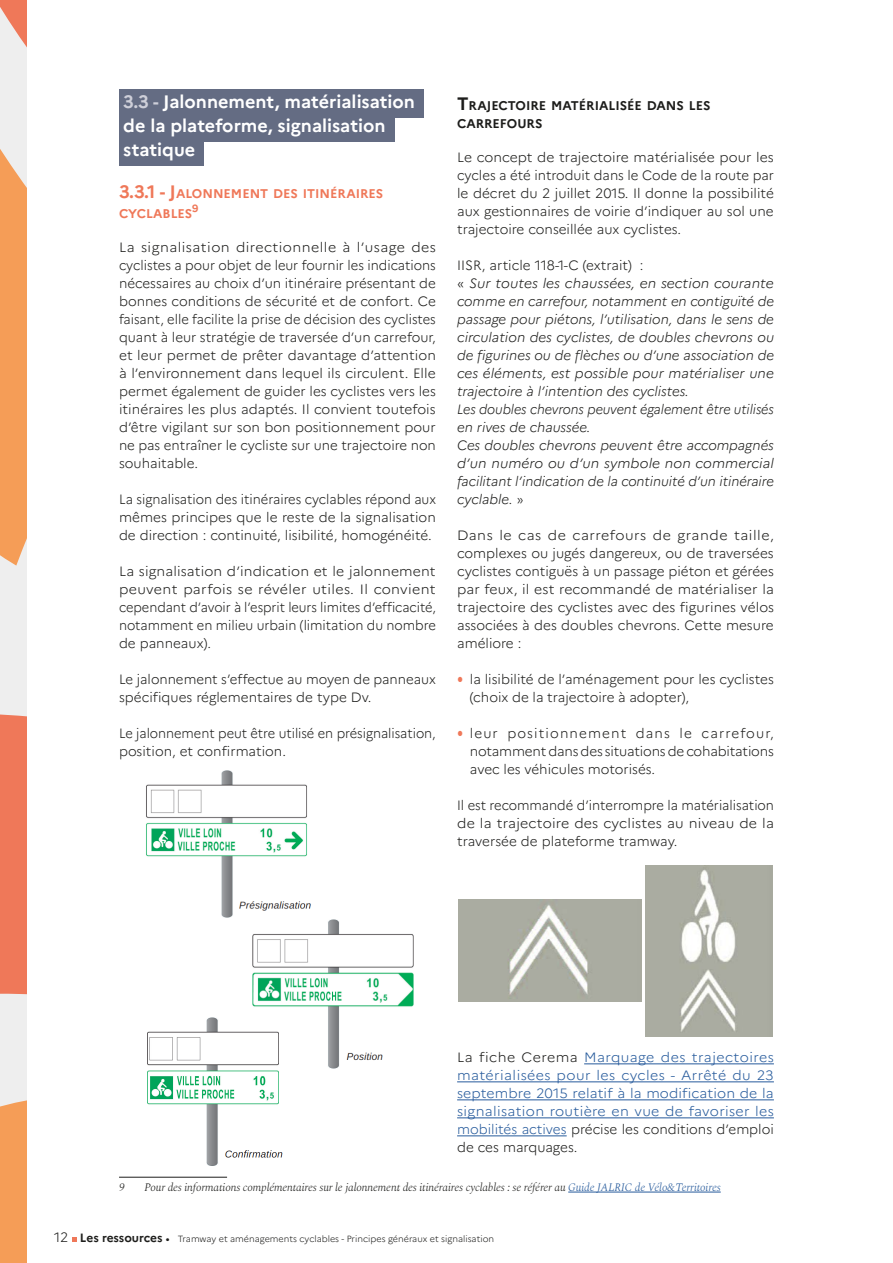
<style>
.page{position:relative;width:893px;height:1263px;background:#fff}
.page>*{position:absolute;margin:0;border:0;box-sizing:border-box;transform-origin:0 0}
.Titre_2_2lg{font:700 18px "Marianne";color:#fff}
.TEXTE{font:300 13.5px/18px "Marianne";color:#1d1d1b;text-align:justify;scale:1.05 1}
.TEXTE-2{font:300 13.5px/18px "Marianne";color:#1d1d1b}
.TEXTE-3{font:italic 300 13.5px/18px "Marianne";color:#1d1d1b;text-align:justify;scale:1.04 1}
.TEXTE-4{font:300 13.5px/18px "Marianne";color:#1d1d1b;text-align:justify;scale:.96 1}
.TEXTE-5{font:300 13.5px/18px "Marianne";color:#275b9c;text-align:justify;scale:1.05 1}
.TEXTE-6{font:300 13.5px/18px "Marianne";color:#1d1d1b;text-align:justify;scale:1.04 1}
.TEXTE-7{font:italic 300 13.5px/18px "Marianne";color:#1d1d1b;text-align:justify}
.TEXTE-8{font:300 13.5px/18px "Marianne";color:#1d1d1b;scale:.95 1}
.TEXTE-9{font:italic 300 13.5px/18px "Marianne";color:#1d1d1b;scale:.95 1}
.t1{font:700 12.6px/19.5px "Marianne";color:#ef7859}
.titre_n3_noir{font:700 12.6px/18px "Marianne";color:#1d1d1b}
.note_de_bas_de_page{font:italic 300 11.25px "Spectral";letter-spacing:-.01em;color:#1d1d1b}
.t2{font:700 10.5px "Marianne";color:#ef7859}
.t3{font:300 9px "Marianne";color:#1d1d1b}
.s1{color:#cecfd9}
.s2{font-size:18px}
.s3{font-style:normal}
.s4{font-family:"Arial Narrow";font-weight:400;font-size:21px;color:#ef7859}
.s5{color:#1d1d1b}
.s6{color:#275b9c}
.s7{font-size:13.5px}
.s8{font-weight:700;font-size:12px}
.s9{font-weight:700}
</style>
<div class="page">
<div style="left:0;top:0;width:27px;height:1263px;background:#eee"></div>
<svg style="left:0;top:714px;width:27px;height:549px"></svg>
<svg style="left:0;top:0;width:27px;height:566px"></svg>
<svg style="left:72px;top:1238px;width:4px;height:4px"></svg>
<div style="left:119px;top:89px;width:305px;height:29px;background:#646c83"></div>
<div style="left:119px;top:113px;width:275px;height:29px;background:#646c83"></div>
<div style="left:119px;top:137px;width:85px;height:29px;background:#646c83"></div>
<hr style="left:119px;top:1177px;width:108px;height:1px;background:#1d1d1b">
<hr style="left:568px;top:1192px;width:153px;height:1px;background:#275b9c">
<hr style="left:584px;top:1063px;width:190px;height:1px;background:#275b9c">
<hr style="left:457px;top:1081px;width:317px;height:1px;background:#275b9c">
<hr style="left:457px;top:1099px;width:317px;height:1px;background:#275b9c">
<hr style="left:457px;top:1117px;width:317px;height:1px;background:#275b9c">
<hr style="left:457px;top:1135px;width:110px;height:1px;background:#275b9c">
<img style="left:458px;top:899px;width:183px;height:102px">
<img style="left:645px;top:866px;width:128px;height:171px">
<img style="left:146px;top:770px;width:165px;height:148px">
<img style="left:247px;top:912px;width:167px;height:157px">
<img style="left:147px;top:1009px;width:140px;height:157px">
<p class="Titre_2_2lg" style="left:123px;top:88px;width:293px"><span class="s1">3.3 -</span> Jalonnement, matérialisation</p>
<p class="Titre_2_2lg" style="left:123px;top:112px;width:264px">de la plateforme, signalisation</p>
<p class="Titre_2_2lg" style="left:123px;top:136px;width:74px">statique</p>
<p class="t1" style="left:119px;top:184px;width:266px"><span class="s2">3.3.1 - J</span>ALONNEMENT DES ITINÉRAIRES<br>CYCLABLES</p>
<p class="t2" style="left:192px;top:202px;width:8px">9</p>
<p class="TEXTE" style="left:119px;top:238px;width:303px">La signalisation directionnelle à l’usage des cyclistes a pour objet de leur fournir les indications nécessaires au choix d’un itinéraire présentant de bonnes conditions de sécurité et de confort. Ce faisant, elle facilite la prise de décision des cyclistes quant à leur stratégie de traversée d’un carrefour, et leur permet de prêter davantage d’attention à l’environnement dans lequel ils circulent. Elle permet également de guider les cyclistes vers les itinéraires les plus adaptés. Il convient toutefois d’être vigilant sur son bon positionnement pour ne pas entraîner le cycliste sur une trajectoire non souhaitable.</p>
<p class="TEXTE-4" style="left:119px;top:490px;width:332px">La signalisation des itinéraires cyclables répond aux mêmes principes que le reste de la signalisation de direction : continuité, lisibilité, homogénéité.</p>
<p class="TEXTE-6" style="left:119px;top:562px;width:306px">La signalisation d’indication et le jalonnement peuvent parfois se révéler utiles. Il convient cependant d’avoir à l’esprit leurs limites d’efficacité, notamment en milieu urbain (limitation du nombre de panneaux).</p>
<p class="TEXTE-2" style="left:119px;top:670px;width:318px">Le jalonnement s’effectue au moyen de panneaux spécifiques réglementaires de type Dv.</p>
<p class="TEXTE-8" style="left:119px;top:724px;width:335px">Le jalonnement peut être utilisé en présignalisation, position, et confirmation.</p>
<p class="titre_n3_noir" style="left:457px;top:96px;width:255px"><span class="s2">T</span>RAJECTOIRE MATÉRIALISÉE DANS LES<br>CARREFOURS</p>
<p class="TEXTE-2" style="left:457px;top:148px;width:318px;text-align:justify">Le concept de trajectoire matérialisée pour les cycles a été introduit dans le Code de la route par le décret du 2 juillet 2015. Il donne la possibilité aux gestionnaires de voirie d’indiquer au sol une trajectoire conseillée aux cyclistes.</p>
<p class="TEXTE-2" style="left:457px;top:256px;width:188px">IISR, article 118-1-C (extrait) :</p>
<p class="TEXTE-3" style="left:457px;top:274px;width:306px"><span class="s3">«</span> Sur toutes les chaussées, en section courante comme en carrefour, notamment en contiguïté de passage pour piétons, l’utilisation, dans le sens de circulation des cyclistes, de doubles chevrons ou de figurines ou de flèches ou d’une association de ces éléments, est possible pour matérialiser une trajectoire à l’intention des cyclistes.</p>
<p class="TEXTE-9" style="left:457px;top:400px;width:335px">Les doubles chevrons peuvent également être utilisés en rives de chaussée.</p>
<p class="TEXTE-7" style="left:457px;top:436px;width:318px">Ces doubles chevrons peuvent être accompagnés d’un numéro ou d’un symbole non commercial facilitant l’indication de la continuité d’un itinéraire cyclable. <span class="s3">»</span></p>
<p class="TEXTE" style="left:457px;top:526px;width:303px">Dans le cas de carrefours de grande taille, complexes ou jugés dangereux, ou de traversées cyclistes contiguës à un passage piéton et gérées par feux, il est recommandé de matérialiser la trajectoire des cyclistes avec des figurines vélos associées à des doubles chevrons. Cette mesure améliore :</p>
<p class="TEXTE-2" style="left:470px;top:670px;width:306px;text-indent:-13px"><span class="s4">•</span> la lisibilité de l’aménagement pour les cyclistes (choix de la trajectoire à adopter),</p>
<p class="TEXTE-2" style="left:470px;top:724px;width:306px;text-align:justify;text-indent:-13px"><span class="s4">•</span> leur positionnement dans le carrefour, notamment dans des situations de cohabitations avec les véhicules motorisés.</p>
<p class="TEXTE-4" style="left:457px;top:796px;width:332px">Il est recommandé d’interrompre la matérialisation de la trajectoire des cyclistes au niveau de la traversée de plateforme tramway.</p>
<p class="TEXTE-5" style="left:457px;top:1048px;width:303px"><span class="s5">La fiche Cerema</span> Marquage des trajectoires matérialisées pour les cycles - Arrêté du 23 septembre 2015 relatif à la modification de la signalisation routière en vue de favoriser les mobilités actives <span class="s5">précise les conditions d’emploi de ces marquages.</span></p>
<p class="note_de_bas_de_page" style="left:119px;top:1179px;width:7px">9</p>
<p class="note_de_bas_de_page" style="left:145px;top:1179px;width:578px">Pour des informations complémentaires sur le jalonnement des itinéraires cyclables : se référer au <span class="s6">Guide JALRIC de Vélo&amp;Territoires</span></p>
<p class="t3" style="left:54px;top:1233px;width:442px"><span class="s7">12</span> <span class="s8">Les ressources</span> <span class="s9">•</span> Tramway et aménagements cyclables - Principes généraux et signalisation</p>
</div>
